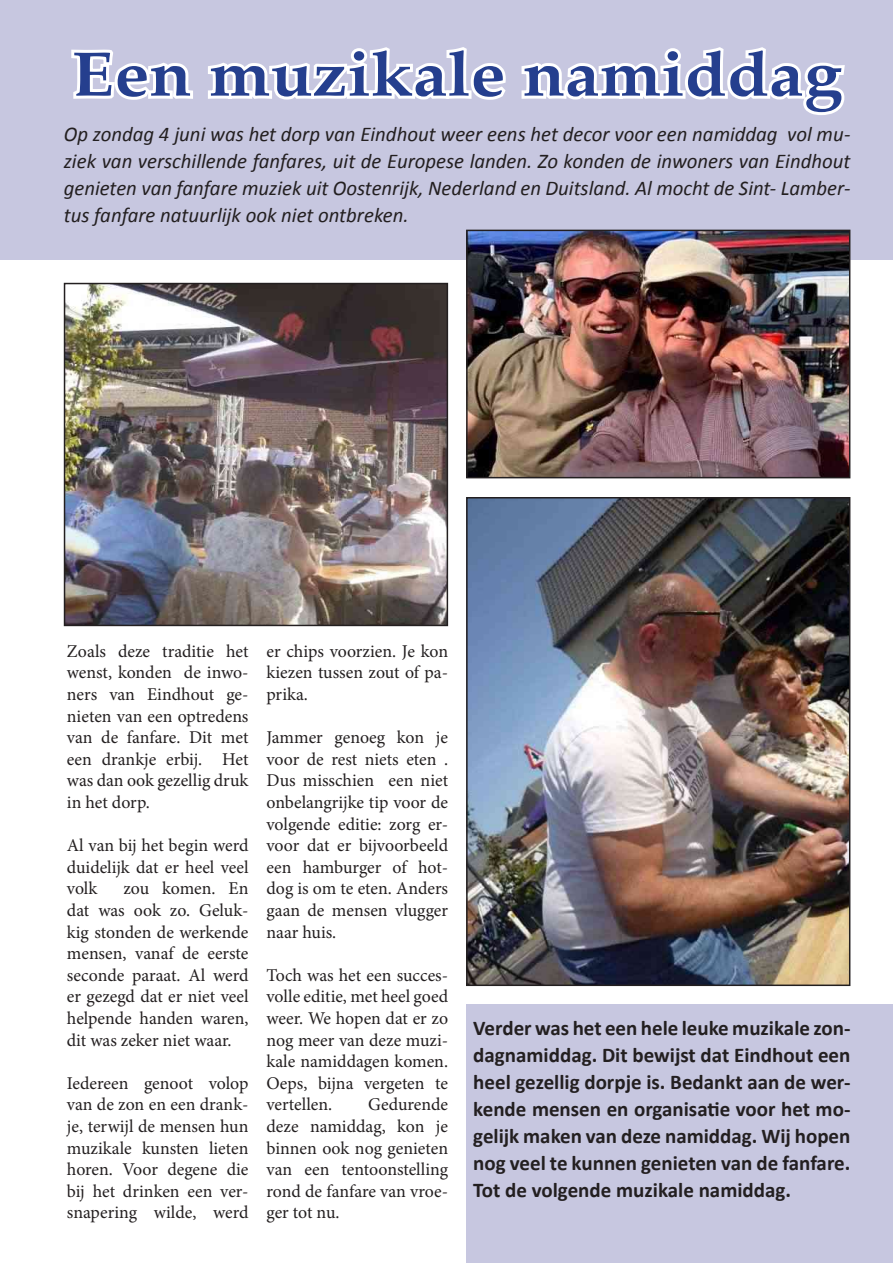
<style>
.page{position:relative;width:893px;height:1263px;background:#fff}
.page>*{position:absolute;margin:0;border:0;box-sizing:border-box;transform-origin:0 0}
.t1{font:700 63px "Palatino";color:#253f8e;scale:1.1 1}
.t2{font:italic 21px/27px "Calibri";color:#231f20;text-align:justify}
.t3{font:700 21px/27px "Calibri";color:#231f20;text-align:justify}
.t4{font:18px/21.6px "Minion Pro";color:#231f20;text-align:justify}
</style>
<div class="page">
<div style="left:466px;top:1005px;width:427px;height:258px;background:#c7c7e0"></div>
<div style="left:0;top:0;width:893px;height:259px;background:#c7c7e0"></div>
<svg style="left:71px;top:49px;width:122px;height:51px"></svg>
<svg style="left:205px;top:47px;width:304px;height:271px"></svg>
<svg style="left:521px;top:47px;width:324px;height:68px"></svg>
<img style="left:469px;top:500px;width:378px;height:483px">
<div style="left:466px;top:497px;width:384px;height:489px;border:2px solid #231f20"></div>
<img style="left:67px;top:286px;width:378px;height:337px">
<div style="left:64px;top:283px;width:384px;height:343px;border:2px solid #231f20"></div>
<img style="left:469px;top:233px;width:378px;height:242px">
<div style="left:466px;top:230px;width:384px;height:248px;border:2px solid #231f20"></div>
<h1 class="t1" style="left:72px;top:20px;width:701px">Een muzikale namiddag</h1>
<p class="t2" style="left:64px;top:120px;width:788px">Op zondag 4 juni was het dorp van Eindhout weer eens het decor voor een namiddag vol mu&shy;ziek van verschillende fanfares, uit de Europese landen. Zo konden de inwoners van Eindhout genieten van fanfare muziek uit Oostenrijk, Nederland en Duitsland. Al mocht de Sint- Lamber&shy;tus fanfare natuurlijk ook niet ontbreken.</p>
<p class="t4" style="left:67px;top:640px;width:183px">Zoals deze traditie het wenst, konden de inwo&shy;ners van Eindhout ge&shy;nieten van een optredens van de fanfare. Dit met een drankje erbij. Het was dan ook gezellig druk in het dorp.</p>
<p class="t4" style="left:67px;top:835px;width:183px">Al van bij het begin werd duidelijk dat er heel veel volk</p>
<p class="t4" style="left:67px;top:878px;width:183px;text-indent:56px">zou komen. En dat was ook zo. Geluk&shy;kig stonden de werkende mensen, vanaf de eerste seconde paraat. Al werd er gezegd dat er niet veel helpende handen waren, dit was zeker niet waar.</p>
<p class="t4" style="left:67px;top:1072px;width:183px">Iedereen genoot volop van de zon en een drank&shy;je, terwijl de mensen hun muzikale kunsten lieten horen. Voor degene die bij het drinken een ver&shy;snapering wilde, werd</p>
<p class="t4" style="left:266px;top:640px;width:183px">er chips voorzien. Je kon kiezen tussen zout of pa&shy;prika.</p>
<p class="t4" style="left:266px;top:727px;width:183px">Jammer genoeg kon je voor de rest niets eten .<br>Dus misschien een niet onbelangrijke tip voor de volgende editie: zorg er&shy;voor dat er bijvoorbeeld een hamburger of hot&shy;dog is om te eten. Anders gaan de mensen vlugger naar huis.</p>
<p class="t4" style="left:266px;top:964px;width:183px">Toch was het een succes&shy;volle editie, met heel goed weer. We hopen dat er zo nog meer van deze muzi&shy;kale namiddagen komen.<br>Oeps, bijna vergeten te vertellen.</p>
<p class="t4" style="left:266px;top:1094px;width:183px;text-indent:102px">Gedurende deze namiddag, kon je binnen ook nog genieten van een tentoonstelling rond de fanfare van vroe&shy;ger tot nu.</p>
<p class="t3" style="left:473px;top:1014px;width:379px">Verder was het een hele leuke muzikale zon&shy;dagnamiddag. Dit bewijst dat Eindhout een heel gezellig dorpje is. Bedankt aan de wer&shy;kende mensen en organisatie voor het mo&shy;gelijk maken van deze namiddag. Wij hopen nog veel te kunnen genieten van de fanfare.<br>Tot de volgende muzikale namiddag.</p>
</div>
